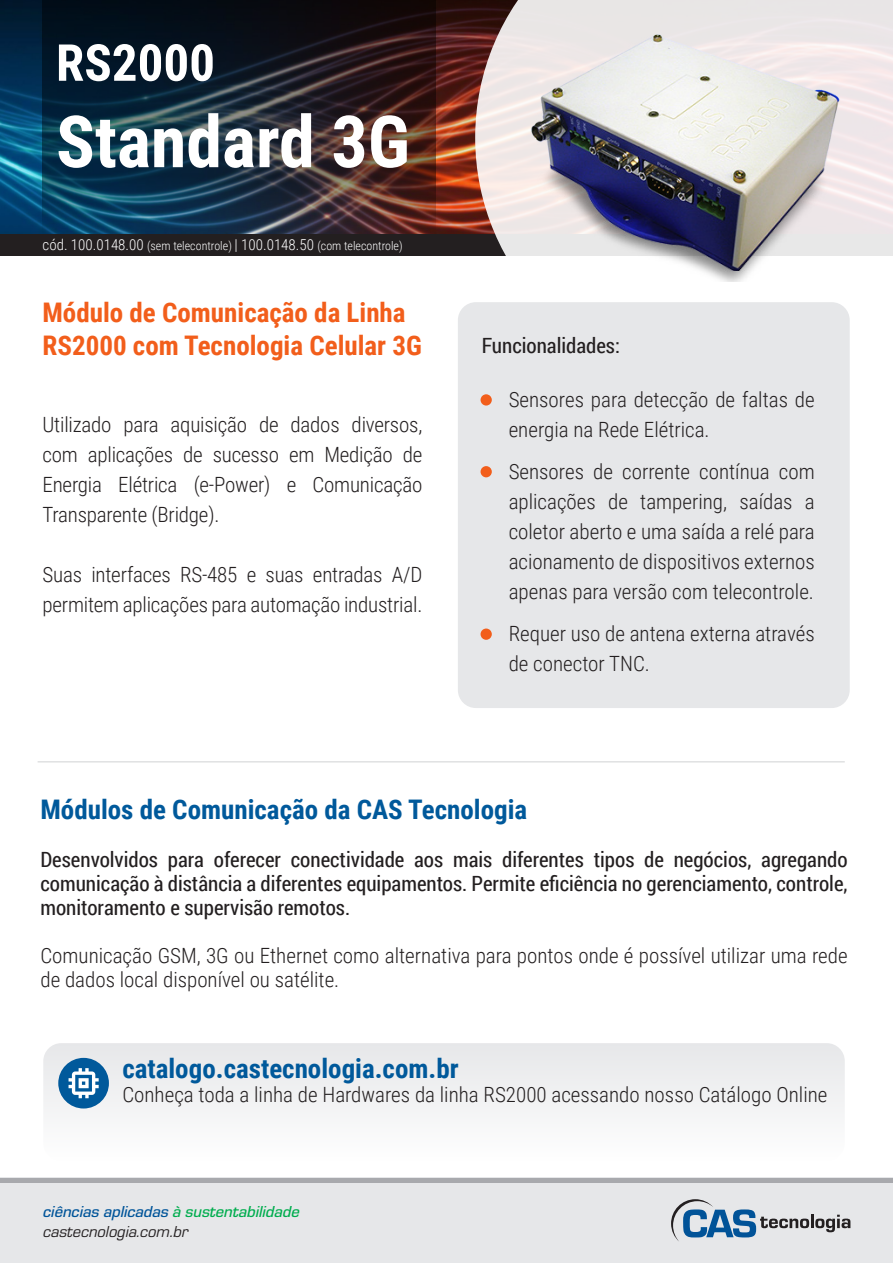
<style>
.page{position:relative;width:893px;height:1263px;background:#fff}
.page>*{position:absolute;margin:0;border:0;box-sizing:border-box;transform-origin:0 0}
.t1{font:700 72px "Roboto Condensed";color:#fff}
.t2{font:700 51px "Roboto Condensed";color:#fff}
.t3{font:700 27px "Roboto Condensed";color:#00599b}
.t4{font:700 27px/32.4px "Roboto Condensed";color:#f25e1b}
.t5{font:300 21px/30px "Roboto Condensed";color:#231f20}
.t6{font:21px/24px "Roboto Condensed";color:#231f20;text-align:justify}
.t7{font:16.5px "Eurostile Med Ita";color:#005499}
.t8{font:italic 16.5px "Eurostile";color:#231f20}
.t9{font:300 12px "Roboto Condensed";color:#fff}
.s1{font-size:15px}
.s2{color:#00ad4e}
</style>
<div class="page">
<img style="left:0;top:0;width:475px;height:234px">
<div style="left:0;top:234px;width:893px;height:21px;background:#231f20"></div>
<svg style="left:475px;top:0;width:418px;height:256px;background:#e0d5d5"></svg>
<img style="left:43px;top:0;width:393px;height:234px">
<div style="left:0;top:1178px;width:893px;height:85px;background:#e6e7e9"></div>
<hr style="left:0;top:1178px;width:893px;height:4px;background:#a8a9ad">
<div style="left:458px;top:302px;width:392px;height:406px;background:#e6e7e9;border-radius:18px"></div>
<div style="left:481px;top:394px;width:11px;height:12px;background:#f25e1b;border-radius:50%"></div>
<div style="left:481px;top:466px;width:11px;height:11px;background:#f25e1b;border-radius:50%"></div>
<div style="left:481px;top:628px;width:11px;height:12px;background:#f25e1b;border-radius:50%"></div>
<img style="left:529px;top:24px;width:313px;height:258px">
<hr style="left:38px;top:761px;width:807px;height:1px;background:#d1d2d4">
<div style="left:43px;top:1043px;width:802px;height:118px;background:#f2f3f4;border-radius:18px"></div>
<div style="left:58px;top:1058px;width:51px;height:50px;background:#00599b;border-radius:50%"></div>
<svg style="left:69px;top:1068px;width:30px;height:30px"></svg>
<svg style="left:671px;top:1199px;width:179px;height:42px"></svg>
<h2 class="t2" style="left:56px;top:27px;width:161px">RS2000</h2>
<h1 class="t1" style="left:56px;top:91px;width:355px">Standard 3G</h1>
<p class="t9" style="left:43px;top:237px;width:362px"><span class="s1">cód. 100.0148.00</span> (sem telecontrole) <span class="s1">| 100.0148.50</span> (com telecontrole)</p>
<p class="t4" style="left:43px;top:296px;width:381px">Módulo de Comunicação da Linha<br>RS2000 com Tecnologia Celular 3G</p>
<p class="t5" style="left:43px;top:409px;width:381px;text-align:justify">Utilizado para aquisição de dados diversos, com aplicações de sucesso em Medição de Energia Elétrica (e-Power) e Comunicação Transparente (Bridge).</p>
<p class="t5" style="left:43px;top:559px;width:381px">Suas interfaces RS-485 e suas entradas A/D permitem aplicações para automação industrial.</p>
<p class="t6" style="left:482px;top:333px;width:140px">Funcionalidades:</p>
<p class="t5" style="left:509px;top:384px;width:308px;text-indent:-27px">• Sensores para detecção de faltas de energia na Rede Elétrica.</p>
<p class="t5" style="left:509px;top:456px;width:308px;text-align:justify;text-indent:-27px">• Sensores de corrente contínua com aplicações de tampering, saídas a coletor aberto e uma saída a relé para acionamento de dispositivos externos apenas para versão com telecontrole.</p>
<p class="t5" style="left:509px;top:618px;width:308px;text-indent:-27px">• Requer uso de antena externa através de conector TNC.</p>
<p class="t3" style="left:40px;top:790px;width:488px">Módulos de Comunicação da CAS Tecnologia</p>
<p class="t6" style="left:40px;top:847px;width:809px">Desenvolvidos para oferecer conectividade aos mais diferentes tipos de negócios, agregando comunicação à distância a diferentes equipamentos. Permite eficiência no gerenciamento, controle, monitoramento e supervisão remotos.</p>
<p class="t5" style="left:40px;top:943px;width:809px;line-height:24px">Comunicação GSM, 3G ou Ethernet como alternativa para pontos onde é possível utilizar uma rede de dados local disponível ou satélite.</p>
<p class="t3" style="left:122px;top:1049px;width:338px">catalogo.castecnologia.com.br</p>
<p class="t5" style="left:122px;top:1079px;width:707px">Conheça toda a linha de Hardwares da linha RS2000 acessando nosso Catálogo Online</p>
<p class="t7" style="left:43px;top:1200px;width:258px">ciências aplicadas <span class="s2">à sustentabilidade</span></p>
<p class="t8" style="left:43px;top:1220px;width:147px">castecnologia.com.br</p>
</div>
